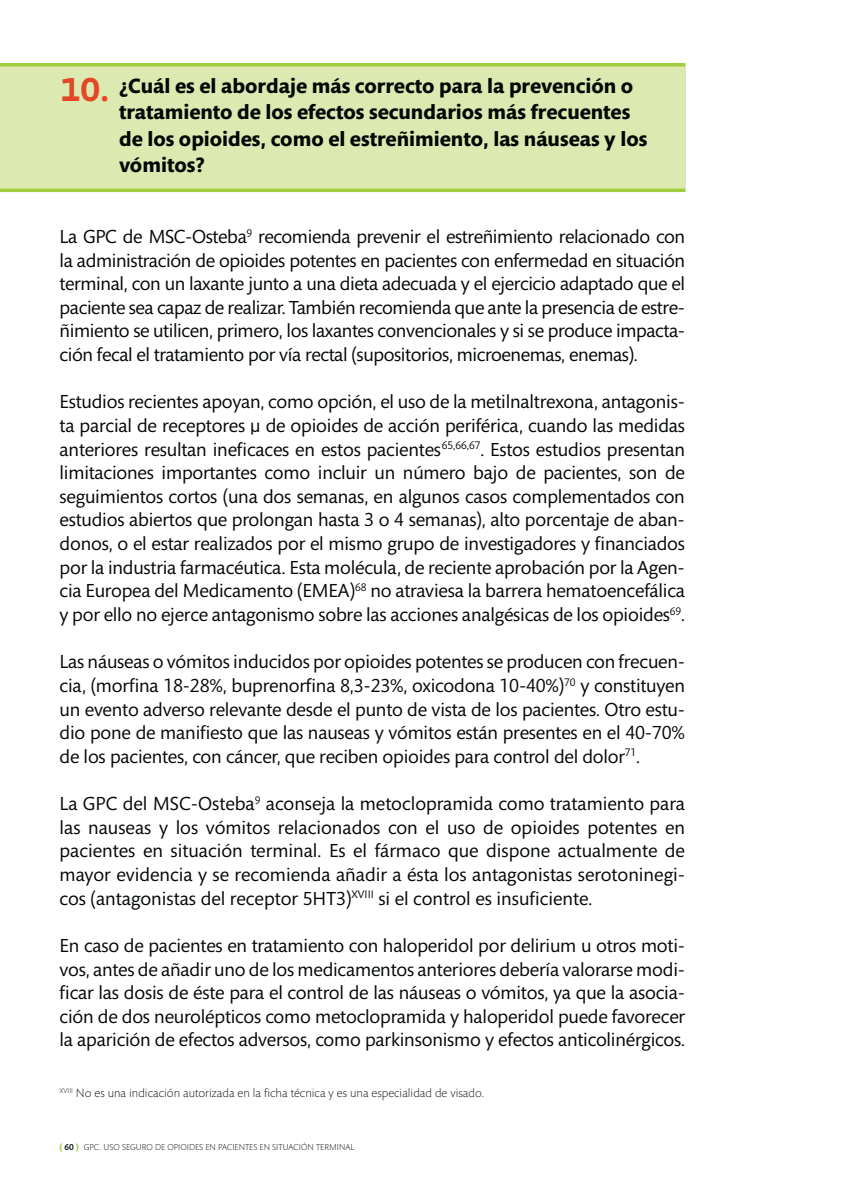
<style>
.page{position:relative;width:844px;height:1191px;background:#fff}
.page>*{position:absolute;margin:0;border:0;box-sizing:border-box;transform-origin:0 0}
.t1{font:42px "Vista Sans Med";color:#e34725}
.t2{font:700 21px/26.2px "Mundo Sans Std";color:#030805}
.t3{font:19.25px/23.6px "Mundo Sans Std";letter-spacing:-.01em;color:#030805;text-align:justify}
.t4{font:300 12.25px "Mundo Sans Std";color:#030805}
.t5{font:300 8.75px "Mundo Sans Std";color:#030805}
.s1{font-weight:900;color:#acd258}
.s2{font-weight:500}
</style>
<div class="page">
<div style="left:0;top:63px;width:685px;height:128px;background:#dceab2"></div>
<hr style="left:0;top:63px;width:685px;height:3px;background:#a0cc3d">
<hr style="left:0;top:189px;width:685px;height:3px;background:#a0cc3d">
<h1 class="t1" style="left:60px;top:65px;width:52px">10.</h1>
<p class="t2" style="left:119px;top:75px;width:529px">¿Cuál es el abordaje más correcto para la prevención o tratamiento de los efectos secundarios más frecuentes de los opioides, como el estreñimiento, las náuseas y los vómitos?</p>
<p class="t3" style="left:60px;top:226px;width:627px">La GPC de MSC-Osteba<sup>9</sup> recomienda prevenir el estreñimiento relacionado con la administración de opioides potentes en pacientes con enfermedad en situación terminal, con un laxante junto a una dieta adecuada y el ejercicio adaptado que el paciente sea capaz de realizar. También recomienda que ante la presencia de estre&shy;ñimiento se utilicen, primero, los laxantes convencionales y si se produce impacta&shy;ción fecal el tratamiento por vía rectal (supositorios, microenemas, enemas).</p>
<p class="t3" style="left:60px;top:392px;width:627px">Estudios recientes apoyan, como opción, el uso de la metilnaltrexona, antagonis&shy;ta parcial de receptores μ de opioides de acción periférica, cuando las medidas anteriores resultan ineficaces en estos pacientes<sup>65,66,67</sup>. Estos estudios presentan limitaciones importantes como incluir un número bajo de pacientes, son de seguimientos cortos (una dos semanas, en algunos casos complementados con estudios abiertos que prolongan hasta 3 o 4 semanas), alto porcentaje de aban&shy;donos, o el estar realizados por el mismo grupo de investigadores y financiados por la industria farmacéutica. Esta molécula, de reciente aprobación por la Agen&shy;cia Europea del Medicamento (EMEA)<sup>68</sup> no atraviesa la barrera hematoencefálica y por ello no ejerce antagonismo sobre las acciones analgésicas de los opioides<sup>69</sup>.</p>
<p class="t3" style="left:60px;top:652px;width:627px">Las náuseas o vómitos inducidos por opioides potentes se producen con frecuen&shy;cia, (morfina 18-28%, buprenorfina 8,3-23%, oxicodona 10-40%)<sup>70</sup> y constituyen un evento adverso relevante desde el punto de vista de los pacientes. Otro estu&shy;dio pone de manifiesto que las nauseas y vómitos están presentes en el 40-70% de los pacientes, con cáncer, que reciben opioides para control del dolor<sup>71</sup>.</p>
<p class="t3" style="left:60px;top:793px;width:627px">La GPC del MSC-Osteba<sup>9</sup> aconseja la metoclopramida como tratamiento para las nauseas y los vómitos relacionados con el uso de opioides potentes en pacientes en situación terminal. Es el fármaco que dispone actualmente de mayor evidencia y se recomienda añadir a ésta los antagonistas serotoninegi&shy;cos (antagonistas del receptor 5HT3)<sup>XVIII</sup> si el control es insuficiente.</p>
<p class="t3" style="left:60px;top:935px;width:627px">En caso de pacientes en tratamiento con haloperidol por delirium u otros moti&shy;vos, antes de añadir uno de los medicamentos anteriores debería valorarse modi&shy;ficar las dosis de éste para el control de las náuseas o vómitos, ya que la asocia&shy;ción de dos neurolépticos como metoclopramida y haloperidol puede favorecer la aparición de efectos adversos, como parkinsonismo y efectos anticolinérgicos.</p>
<p class="t4" style="left:60px;top:1088px;width:426px"><sup>XVIII</sup> No es una indicación autorizada en la ficha técnica y es una especialidad de visado.</p>
<p class="t5" style="left:60px;top:1143px;width:296px"><span class="s1">(</span> <span class="s2">60</span> <span class="s1">)</span> GPC. USO SEGURO DE OPIOIDES EN PACIENTES EN SITUACIÓN TERMINAL</p>
</div>
